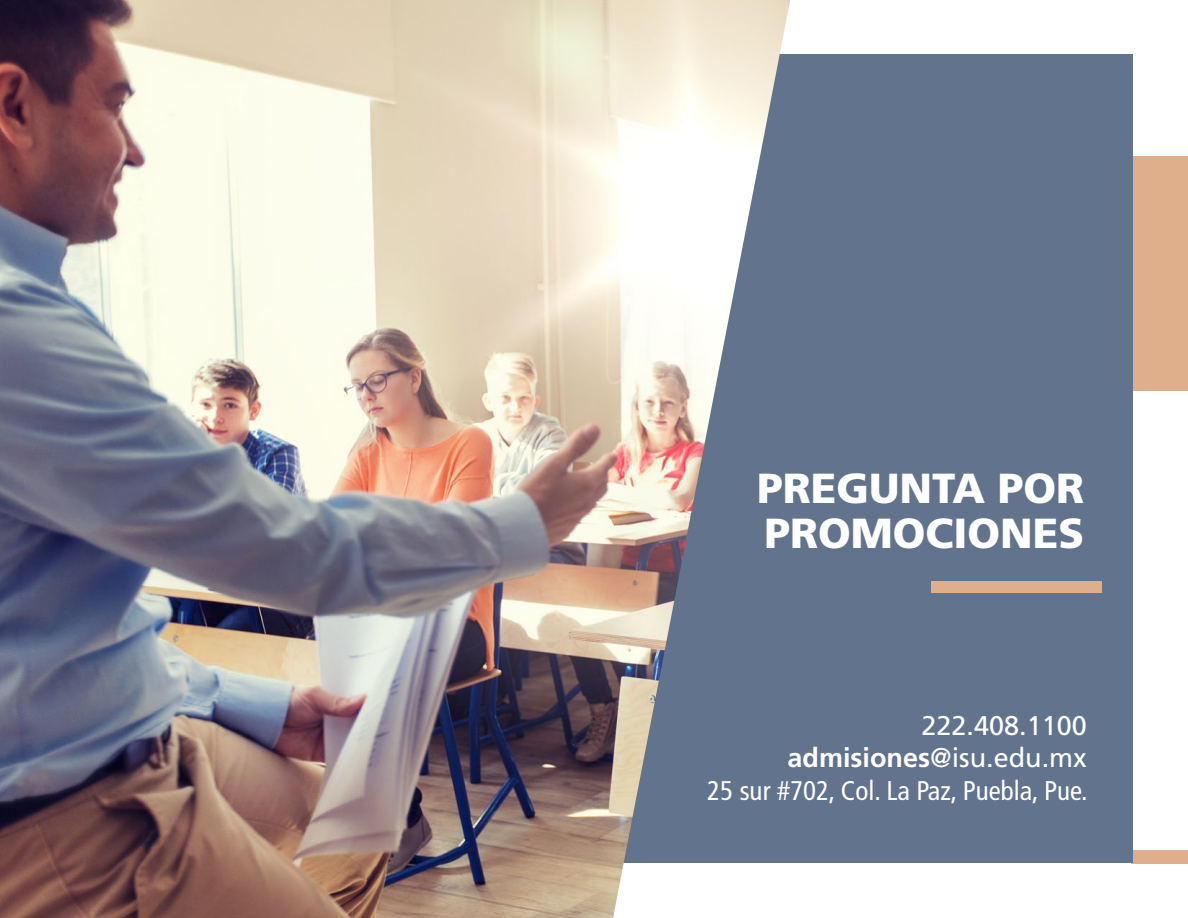
<style>
.page{position:relative;width:1188px;height:918px;background:#fff}
.page>*{position:absolute;margin:0;border:0;box-sizing:border-box;transform-origin:0 0}
.TITULO_PRINCIPAL{font:900 42px/45px "Frutiger LT Std";color:#fff}
.t1{font:27px "Frutiger LT Std";color:#fff}
.t2{font:condensed 27px "Frutiger LT Std";color:#fff}
.s1{font-weight:700}
</style>
<div class="page">
<div style="left:1132px;top:156px;width:56px;height:235px;background:#dfae8b"></div>
<div style="left:1132px;top:850px;width:56px;height:13px;background:#dfae8b"></div>
<div style="left:544px;top:55px;width:588px;height:808px;background:#62738d"></div>
<img style="left:0;top:0;width:790px;height:918px">
<div style="left:932px;top:581px;width:170px;height:12px;background:#dfae8b"></div>
<p class="TITULO_PRINCIPAL" style="left:757px;top:466px;width:329px">PREGUNTA POR<br>PROMOCIONES</p>
<p class="t1" style="left:922px;top:710px;width:167px">222.408.1100</p>
<p class="t1" style="left:788px;top:742px;width:301px"><span class="s1">admisiones</span>@isu.edu.mx</p>
<p class="t2" style="left:707px;top:775px;width:382px">25 sur #702, Col. La Paz, Puebla, Pue.</p>
</div>
